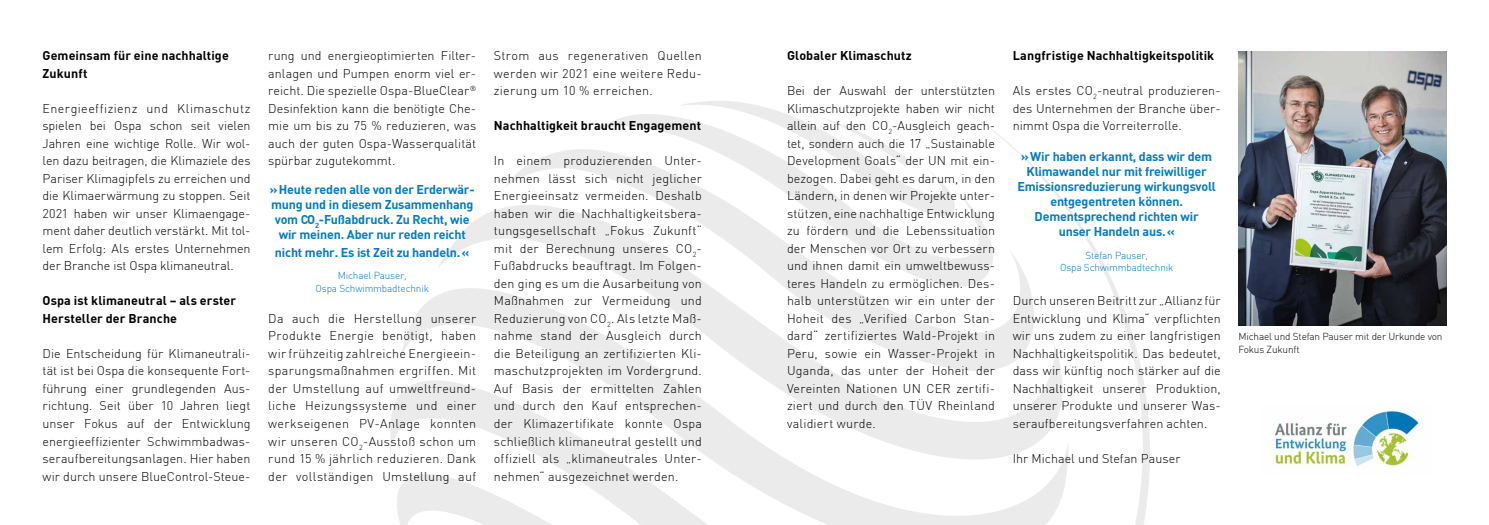
<style>
.page{position:relative;width:1489px;height:525px;background:#fff}
.page>*{position:absolute;margin:0;border:0;box-sizing:border-box;transform-origin:0 0}
.t1{font:300 12.5px/17.5px "DIN";letter-spacing:.01em;color:#000;text-align:justify}
.t2{font:700 12.5px/15px "DIN";letter-spacing:-.015em;color:#007bc4;text-align:center}
.t3{font:700 12.5px/17.5px "DIN";letter-spacing:.01em;color:#000}
.t4{font:300 10px/12.5px "DIN";letter-spacing:-.015em;color:#007bc4;text-align:center}
.t5{font:300 10px/12.5px "DIN";letter-spacing:-.015em;color:#000}
</style>
<div class="page">
<svg style="left:1073px;top:214px;width:77px;height:310px"></svg>
<svg style="left:399px;top:296px;width:664px;height:228px"></svg>
<svg style="left:437px;top:208px;width:636px;height:285px"></svg>
<svg style="left:504px;top:145px;width:567px;height:263px"></svg>
<svg style="left:593px;top:114px;width:418px;height:189px"></svg>
<svg style="left:679px;top:101px;width:294px;height:117px"></svg>
<svg style="left:814px;top:115px;width:98px;height:53px"></svg>
<img style="left:1271px;top:410px;width:148px;height:58px">
<img style="left:1238px;top:51px;width:208px;height:274px">
<p class="t3" style="left:43px;top:46px;width:188px">Gemeinsam für eine nachhaltige</p>
<p class="t3" style="left:1012px;top:46px;width:203px">Langfristige Nachhaltigkeitspolitik</p>
<p class="t3" style="left:43px;top:64px;width:46px">Zukunft</p>
<p class="t3" style="left:787px;top:46px;width:126px">Globaler Klimaschutz</p>
<p class="t1" style="left:494px;top:47px;width:209px">Strom aus regenerativen Quellen werden wir 2021 eine weitere Redu&shy;zierung um 10 % erreichen.</p>
<p class="t1" style="left:268px;top:47px;width:209px">rung und energieoptimierten Filter&shy;anlagen und Pumpen enorm viel er&shy;reicht. Die spezielle Ospa-BlueClear<sup>® </sup>Desinfektion kann die benötigte Che&shy;mie um bis zu 75 % reduzieren, was auch der guten Ospa-Wasserqualität spürbar zugutekommt.</p>
<p class="t2" style="left:270px;top:181px;width:206px">»Heute reden alle von der Erderwär&shy;mung und in diesem Zusammenhang vom CO<sub>2</sub>-Fußabdruck. Zu Recht, wie wir meinen. Aber nur reden reicht</p>
<p class="t2" style="left:275px;top:244px;width:196px">nicht mehr. Es ist Zeit zu handeln.«</p>
<p class="t4" style="left:315px;top:269px;width:115px">Michael Pauser,<br>Ospa Schwimmbadtechnik</p>
<p class="t1" style="left:1012px;top:82px;width:209px">Als erstes CO<sub>2</sub>-neutral produzieren&shy;des Unternehmen der Branche über&shy;nimmt Ospa die Vorreiterrolle.</p>
<p class="t1" style="left:787px;top:82px;width:209px">Bei der Auswahl der unterstützten Klimaschutzprojekte haben wir nicht allein auf den CO<sub>2</sub>-Ausgleich geach&shy;tet, sondern auch die 17 „Sustainable Development Goals“ der UN mit ein&shy;bezogen. Dabei geht es darum, in den Ländern, in denen wir Projekte unter&shy;stützen, eine nachhaltige Entwicklung zu fördern und die Lebenssituation der Menschen vor Ort zu verbessern und ihnen damit ein umweltbewuss&shy;teres Handeln zu ermöglichen. Des&shy;halb unterstützen wir ein unter der Hoheit des „Verified Carbon Stan&shy;dard“ zertifiziertes Wald-Projekt in Peru, sowie ein Wasser-Projekt in Uganda, das unter der Hoheit der Vereinten Nationen UN CER zertifi&shy;ziert und durch den TÜV Rheinland validiert wurde.</p>
<p class="t1" style="left:43px;top:99px;width:209px">Energieeffizienz und Klimaschutz spielen bei Ospa schon seit vielen Jahren eine wichtige Rolle. Wir wol&shy;len dazu beitragen, die Klimaziele des Pariser Klimagipfels zu erreichen und die Klimaerwärmung zu stoppen. Seit 2021 haben wir unser Klimaengage&shy;ment daher deutlich verstärkt. Mit tol&shy;lem Erfolg: Als erstes Unternehmen der Branche ist Ospa klimaneutral.</p>
<p class="t3" style="left:494px;top:116px;width:209px">Nachhaltigkeit braucht Engagement</p>
<p class="t2" style="left:1017px;top:148px;width:200px">»Wir haben erkannt, dass wir dem<br>Klimawandel nur mit freiwilliger<br>Emissionsreduzierung wirkungsvoll entgegentreten können.<br>Dementsprechend richten wir unser Handeln aus.«</p>
<p class="t4" style="left:1059px;top:248px;width:115px">Stefan Pauser,<br>Ospa Schwimmbadtechnik</p>
<p class="t1" style="left:494px;top:152px;width:209px">In einem produzierenden Unter&shy;nehmen lässt sich nicht jeglicher Energieeinsatz vermeiden. Deshalb haben wir die Nachhaltigkeitsbera&shy;tungsgesellschaft „Fokus Zukunft“ mit der Berechnung unseres CO<sub>2</sub>- Fußabdrucks beauftragt. Im Folgen&shy;den ging es um die Ausarbeitung von Maßnahmen zur Vermeidung und Reduzierung von CO<sub>2</sub>. Als letzte Maß&shy;nahme stand der Ausgleich durch die Beteiligung an zertifizierten Kli&shy;maschutzprojekten im Vordergrund.<br>Auf Basis der ermittelten Zahlen und durch den Kauf entsprechen&shy;der Klimazertifikate konnte Ospa schließlich klimaneutral gestellt und offiziell als „klimaneutrales Unter&shy;nehmen“ ausgezeichnet werden.</p>
<p class="t3" style="left:43px;top:291px;width:195px">Ospa ist klimaneutral – als erster<br>Hersteller der Branche</p>
<p class="t1" style="left:1012px;top:292px;width:209px">Durch unseren Beitritt zur „Allianz für Entwicklung und Klima“ verpflichten wir uns zudem zu einer langfristigen Nachhaltigkeitspolitik. Das bedeutet, dass wir künftig noch stärker auf die Nachhaltigkeit unserer Produktion, unserer Produkte und unserer Was&shy;seraufbereitungsverfahren achten.</p>
<p class="t1" style="left:1012px;top:449px;width:169px">Ihr Michael und Stefan Pauser</p>
<p class="t1" style="left:268px;top:309px;width:209px">Da auch die Herstellung unserer Produkte Energie benötigt, haben wir frühzeitig zahlreiche Energieein&shy;sparungsmaßnahmen ergriffen. Mit der Umstellung auf umweltfreund&shy;liche Heizungssysteme und einer werkseigenen PV-Anlage konnten wir unseren CO<sub>2</sub>-Ausstoß schon um rund 15 % jährlich reduzieren. Dank der vollständigen Umstellung auf</p>
<p class="t1" style="left:43px;top:344px;width:209px">Die Entscheidung für Klimaneutrali&shy;tät ist bei Ospa die konsequente Fort&shy;führung einer grundlegenden Aus&shy;richtung. Seit über 10 Jahren liegt unser Fokus auf der Entwicklung energieeffizienter Schwimmbadwas&shy;seraufbereitungsanlagen. Hier haben wir durch unsere BlueControl-Steue-</p>
<p class="t5" style="left:1238px;top:330px;width:205px">Michael und Stefan Pauser mit der Urkunde von<br>Fokus Zukunft</p>
</div>
